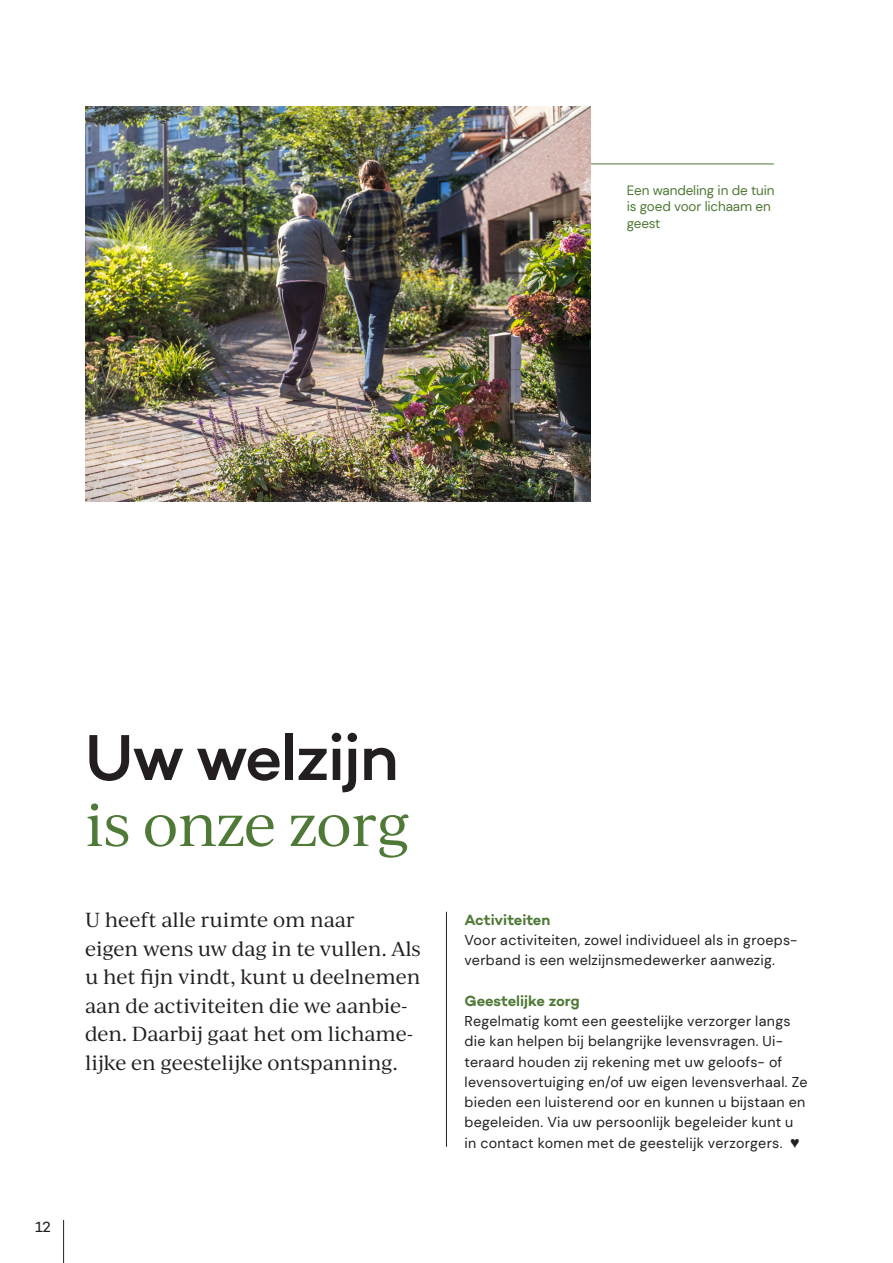
<style>
.page{position:relative;width:893px;height:1263px;background:#fff}
.page>*{position:absolute;margin:0;border:0;box-sizing:border-box;transform-origin:0 0}
._1_titel_groot_zwart{font:500 66px "Campton";letter-spacing:-.02em;color:#231f20}
._1_titel_groot_zwart-2{font:57px "Ivy Journal";letter-spacing:-.01em;color:#4f7936}
._5_Inleiding_groot{font:19.5px/28.5px "Ivy Journal";letter-spacing:-.01em;color:#231f20}
._4_Tussenkop_klein{font:600 15px "Campton";letter-spacing:-.005em;color:#4f7936}
.t1{font:15px "Campton";color:#231f20}
._2_Bodytekst{font:14.25px/20.2px "DM Sans";letter-spacing:.02em;color:#231f20}
._2_Bodytekst_groen{font:13.5px/16.5px "DM Sans";letter-spacing:-.01em;color:#4f7936}
.s1{font-family:"Arial";font-size:15px}
</style>
<div class="page">
<hr style="left:63px;top:1220px;width:1px;height:43px;background:#231f20">
<hr style="left:589px;top:164px;width:185px;height:1px;background:#4f7936">
<hr style="left:446px;top:912px;width:1px;height:235px;background:#231f20">
<img style="left:85px;top:106px;width:505px;height:396px">
<p class="_2_Bodytekst_groen" style="left:627px;top:182px;width:149px">Een wandeling in de tuin is goed voor lichaam en geest</p>
<p class="t1" style="left:35px;top:1217px;width:17px">12</p>
<p class="_1_titel_groot_zwart" style="left:85px;top:716px;width:315px">Uw welzijn</p>
<p class="_1_titel_groot_zwart-2" style="left:85px;top:784px;width:327px">is onze zorg</p>
<p class="_5_Inleiding_groot" style="left:85px;top:905px;width:337px">U heeft alle ruimte om naar<br>eigen wens uw dag in te vullen. Als u het fijn vindt, kunt u deelnemen aan de activiteiten die we aanbie&shy;den. Daarbij gaat het om lichame&shy;lijke en geestelijke ontspanning.</p>
<p class="_4_Tussenkop_klein" style="left:464px;top:910px;width:87px">Activiteiten</p>
<p class="_2_Bodytekst" style="left:464px;top:930px;width:335px">Voor activiteiten, zowel individueel als in groeps&shy;verband is een welzijnsmedewerker aanwezig.</p>
<p class="_4_Tussenkop_klein" style="left:464px;top:991px;width:117px">Geestelijke zorg</p>
<p class="_2_Bodytekst" style="left:464px;top:1011px;width:345px">Regelmatig komt een geestelijke verzorger langs die kan helpen bij belangrijke levensvragen. Ui&shy;teraard houden zij rekening met uw geloofs- of levensovertuiging en/of uw eigen levensverhaal. Ze bieden een luisterend oor en kunnen u bijstaan en begeleiden. Via uw persoonlijk begeleider kunt u in contact komen met de geestelijk verzorgers. <span class="s1">♥</span></p>
</div>
